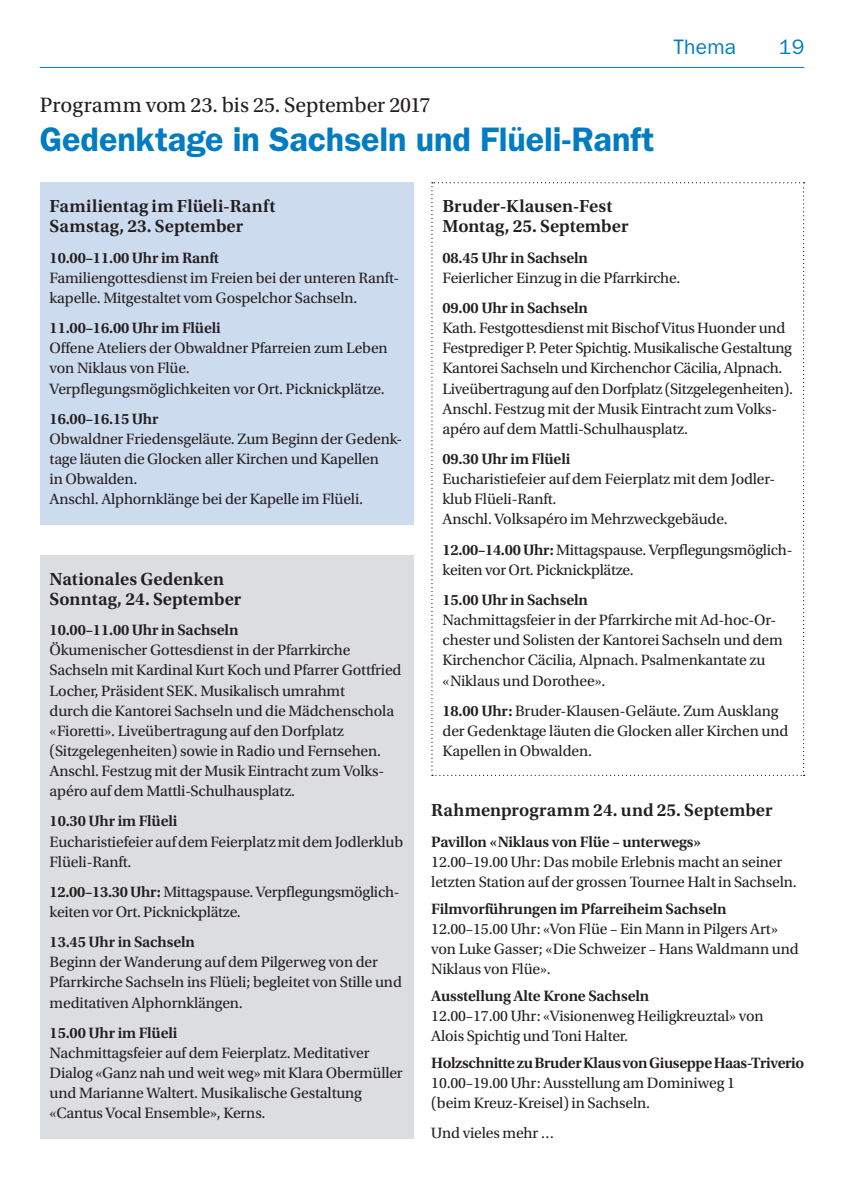
<style>
.page{position:relative;width:844px;height:1191px;background:#fff}
.page>*{position:absolute;margin:0;border:0;box-sizing:border-box;transform-origin:0 0}
.t1{font:600 34.12px "ITC Franklin Gothic Std";letter-spacing:-.005em;color:#007cc2}
.t2{font:21.88px "Utopia Std";color:#231f20}
.t3{font:21px "ITC Franklin Gothic Std";letter-spacing:.01em;color:#007cc2}
.t4{font:600 18.38px/20.1px "Utopia Std";letter-spacing:.005em;color:#231f20}
.t5{font:15.75px/20.1px "Utopia Std";letter-spacing:-.01em;color:#231f20}
.t6{font:600 15.75px "Utopia Std";letter-spacing:-.01em;color:#231f20}
.s1{font-weight:600}
</style>
<div class="page">
<hr style="left:40px;top:67px;width:764px;height:1px;background:#007cc2">
<div style="left:40px;top:182px;width:373px;height:342px;background:#cddbef"></div>
<div style="left:40px;top:554px;width:373px;height:584px;background:#dcdddf"></div>
<svg style="left:431px;top:182px;width:373px;height:594px"></svg>
<h2 class="t2" style="left:40px;top:94px;width:392px">Programm vom 23. bis 25. September 2017</h2>
<h1 class="t1" style="left:40px;top:127px;width:616px">Gedenktage in Sachseln und Flüeli-Ranft</h1>
<h3 class="t3" style="left:673px;top:35px;width:64px">Thema</h3>
<h3 class="t3" style="left:778px;top:35px;width:27px">19</h3>
<p class="t4" style="left:50px;top:197px;width:227px">Familientag im Flüeli-Ranft<br>Samstag, 23. September</p>
<p class="t6" style="left:50px;top:251px;width:171px">10.00–11.00 Uhr im Ranft</p>
<p class="t5" style="left:50px;top:268px;width:351px">Familiengottesdienst im Freien bei der unteren Ranft&shy;kapelle. Mitgestaltet vom Gospelchor Sachseln.</p>
<p class="t6" style="left:50px;top:321px;width:173px">11.00–16.00 Uhr im Flüeli</p>
<p class="t5" style="left:50px;top:338px;width:339px">Offene Ateliers der Obwaldner Pfarreien zum Leben von Niklaus von Flüe.<br>Verpflegungsmöglichkeiten vor Ort. Picknickplätze.</p>
<p class="t6" style="left:50px;top:412px;width:110px">16.00–16.15 Uhr</p>
<p class="t5" style="left:50px;top:429px;width:354px">Obwaldner Friedensgeläute. Zum Beginn der Gedenk&shy;tage läuten die Glocken aller Kirchen und Kapellen<br>in Obwalden.<br>Anschl. Alphornklänge bei der Kapelle im Flüeli.</p>
<p class="t4" style="left:50px;top:570px;width:193px">Nationales Gedenken<br>Sonntag, 24. September</p>
<p class="t6" style="left:50px;top:623px;width:190px">10.00–11.00 Uhr in Sachseln</p>
<p class="t5" style="left:50px;top:640px;width:353px">Ökumenischer Gottesdienst in der Pfarrkirche Sachseln mit Kardinal Kurt Koch und Pfarrer Gottfried Locher, Präsident SEK. Musikalisch umrahmt<br>durch die Kantorei Sachseln und die Mädchenschola «Fioretti». Liveübertragung auf den Dorfplatz (Sitzgelegenheiten) sowie in Radio und Fernsehen.<br>Anschl. Festzug mit der Musik Eintracht zum Volks&shy;apéro auf dem Mattli-Schulhausplatz.</p>
<p class="t6" style="left:50px;top:814px;width:129px">10.30 Uhr im Flüeli</p>
<p class="t5" style="left:50px;top:831px;width:355px">Eucharistiefeier auf dem Feierplatz mit dem Jodlerklub<br>Flüeli-Ranft.</p>
<p class="t5" style="left:50px;top:882px;width:351px"><span class="s1">12.00–13.30 Uhr:</span> Mittagspause. Verpflegungsmöglich&shy;keiten vor Ort. Picknickplätze.</p>
<p class="t6" style="left:50px;top:935px;width:147px">13.45 Uhr in Sachseln</p>
<p class="t5" style="left:50px;top:952px;width:354px">Beginn der Wanderung auf dem Pilgerweg von der<br>Pfarrkirche Sachseln ins Flüeli; begleitet von Stille und meditativen Alphornklängen.</p>
<p class="t6" style="left:50px;top:1026px;width:129px">15.00 Uhr im Flüeli</p>
<p class="t5" style="left:50px;top:1043px;width:354px">Nachmittagsfeier auf dem Feierplatz. Meditativer Dialog «Ganz nah und weit weg» mit Klara Obermüller und Marianne Waltert. Musikalische Gestaltung «Cantus Vocal Ensemble», Kerns.</p>
<p class="t4" style="left:442px;top:197px;width:187px">Bruder-Klausen-Fest<br>Montag, 25. September</p>
<p class="t6" style="left:442px;top:251px;width:147px">08.45 Uhr in Sachseln</p>
<p class="t5" style="left:442px;top:268px;width:239px">Feierlicher Einzug in die Pfarrkirche.</p>
<p class="t6" style="left:442px;top:301px;width:147px">09.00 Uhr in Sachseln</p>
<p class="t5" style="left:442px;top:318px;width:352px">Kath. Festgottesdienst mit Bischof Vitus Huonder und Festprediger P. Peter Spichtig. Musikalische Gestaltung Kantorei Sachseln und Kirchenchor Cäcilia, Alpnach.<br>Liveübertragung auf den Dorfplatz (Sitzgelegenheiten).<br>Anschl. Festzug mit der Musik Eintracht zum Volks&shy;apéro auf dem Mattli-Schulhausplatz.</p>
<p class="t6" style="left:442px;top:452px;width:129px">09.30 Uhr im Flüeli</p>
<p class="t5" style="left:442px;top:469px;width:334px">Eucharistiefeier auf dem Feierplatz mit dem Jodler&shy;klub Flüeli-Ranft.<br>Anschl. Volksapéro im Mehrzweckgebäude.</p>
<p class="t5" style="left:442px;top:540px;width:351px"><span class="s1">12.00–14.00 Uhr:</span> Mittagspause. Verpflegungsmöglich&shy;keiten vor Ort. Picknickplätze.</p>
<p class="t6" style="left:442px;top:593px;width:147px">15.00 Uhr in Sachseln</p>
<p class="t5" style="left:442px;top:610px;width:342px">Nachmittagsfeier in der Pfarrkirche mit Ad-hoc-Or&shy;chester und Solisten der Kantorei Sachseln und dem Kirchenchor Cäcilia, Alpnach. Psalmenkantate zu «Niklaus und Dorothee».</p>
<p class="t5" style="left:442px;top:701px;width:347px"><span class="s1">18.00 Uhr:</span> Bruder-Klausen-Geläute. Zum Ausklang der Gedenktage läuten die Glocken aller Kirchen und<br>Kapellen in Obwalden.</p>
<p class="t4" style="left:431px;top:801px;width:343px">Rahmenprogramm 24. und 25. September</p>
<p class="t6" style="left:431px;top:834px;width:271px">Pavillon «Niklaus von Flüe – unterwegs»</p>
<p class="t5" style="left:431px;top:852px;width:367px">12.00–19.00 Uhr: Das mobile Erlebnis macht an seiner letzten Station auf der grossen Tournee Halt in Sachseln.</p>
<p class="t6" style="left:431px;top:902px;width:297px">Filmvorführungen im Pfarreiheim Sachseln</p>
<p class="t5" style="left:431px;top:919px;width:369px">12.00–15.00 Uhr: «Von Flüe – Ein Mann in Pilgers Art» von Luke Gasser; «Die Schweizer – Hans Waldmann und<br>Niklaus von Flüe».</p>
<p class="t6" style="left:431px;top:989px;width:219px">Ausstellung Alte Krone Sachseln</p>
<p class="t5" style="left:431px;top:1006px;width:334px">12.00–17.00 Uhr: «Visionenweg Heiligkreuztal» von<br>Alois Spichtig und Toni Halter.</p>
<p class="t6" style="left:431px;top:1056px;width:374px">Holzschnitte zu Bruder Klaus von Giuseppe Haas-Triverio</p>
<p class="t5" style="left:431px;top:1073px;width:305px">10.00–19.00 Uhr: Ausstellung am Dominiweg 1 (beim Kreuz-Kreisel) in Sachseln.</p>
<p class="t5" style="left:431px;top:1123px;width:124px">Und vieles mehr …</p>
</div>
